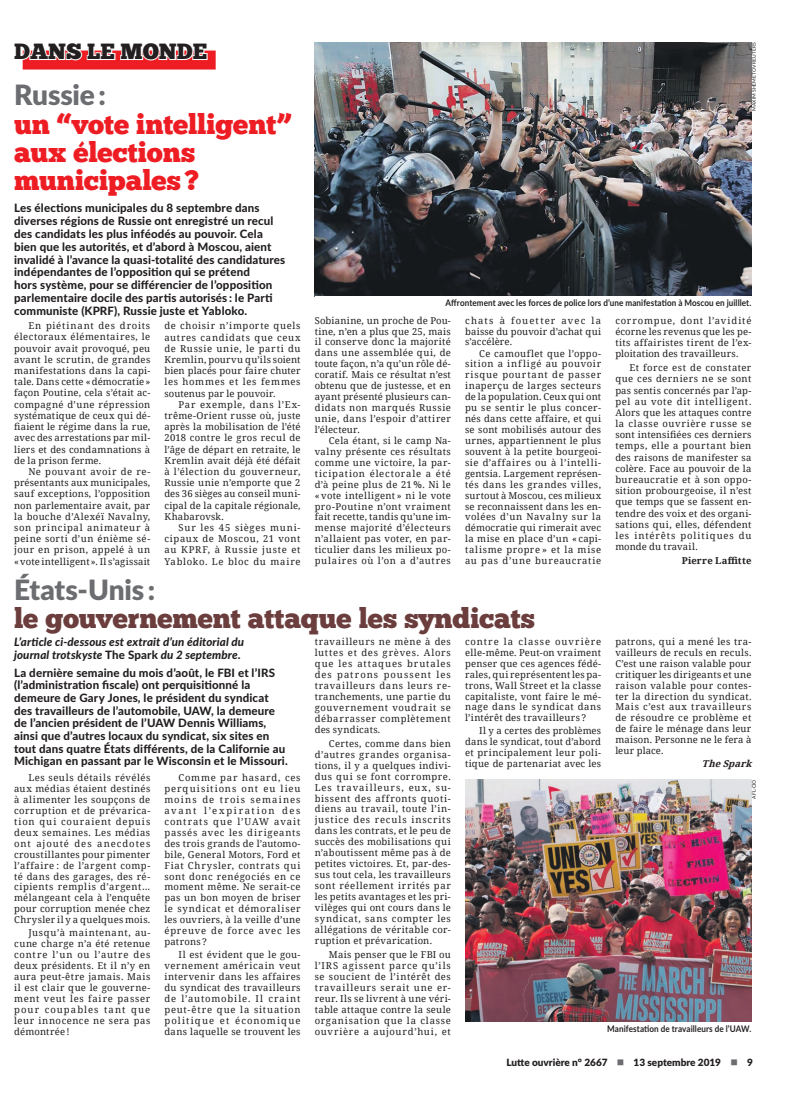
<style>
.page{position:relative;width:794px;height:1106px;background:#fff}
.page>*{position:absolute;margin:0;border:0;box-sizing:border-box;transform-origin:0 0}
.t1{font:28px/28.3px "Chunk Five";letter-spacing:-.005em;color:#ee1d23}
.t2{font:28px "Chunk Five";letter-spacing:-.005em;color:#6b3e3d}
.t3{font:900 28px "Lato";letter-spacing:-.005em;color:#6c6d70}
.t4{font:22px "Chunk Five";color:#231f20}
.t5{font:800 11.5px/12.9px "Lato";letter-spacing:.01em;color:#231f20}
.t6{font:italic 800 11.5px/12.6px "Lato";letter-spacing:.01em;color:#231f20}
.t7{font:900 10px "Lato";color:#231f20}
.t8{font:9.5px/10.9px "Noto Serif";letter-spacing:.04em;color:#231f20;text-align:justify}
.t9{font:700 9.5px "Noto Serif";letter-spacing:.02em;color:#231f20}
.t10{font:italic 700 9.5px "Noto Serif";color:#231f20}
.t11{font:700 9px "Lato";letter-spacing:.01em;color:#231f20;scale:.9 1}
.t12{font:5px "Lato";color:#231f20}
.s1{font-style:normal}
.s2{color:#6c6d70}
</style>
<div class="page">
<div style="left:23px;top:51px;width:193px;height:19px;background:#ee1d23"></div>
<svg style="left:22px;top:50px;width:187px;height:11px"></svg>
<img style="left:315px;top:43px;width:436px;height:253px">
<img style="left:465px;top:779px;width:286px;height:243px">
<h2 class="t4" style="left:14px;top:38px;width:194px">DANS LE MONDE</h2>
<h1 class="t3" style="left:14px;top:74px;width:93px">Russie :</h1>
<h1 class="t1" style="left:14px;top:110px;width:279px">un “vote intelligent” aux élections municipales ?</h1>
<p class="t5" style="left:14px;top:201px;width:273px">Les élections municipales du 8 septembre dans diverses régions de Russie ont enregistré un recul des candidats les plus inféodés au pouvoir. Cela bien que les autorités, et d’abord à Moscou, aient invalidé à l’avance la quasi-totalité des candidatures indépendantes de l’opposition qui se prétend<br>hors système, pour se différencier de l’opposition parlementaire docile des partis autorisés : le Parti communiste (KPRF), Russie juste et Yabloko.</p>
<p class="t8" style="left:14px;top:320px;width:138px;line-height:11.2px;text-indent:14px">En piétinant des droits électoraux élémentaires, le pouvoir avait provoqué, peu avant le scrutin, de grandes manifestations dans la capi&shy;tale. Dans cette «démocratie » façon Poutine, cela s’était ac&shy;compagné d’une répression systématique de ceux qui dé&shy;fiaient le régime dans la rue, avec des arrestations par mil&shy;liers et des condamnations à de la prison ferme.</p>
<p class="t8" style="left:14px;top:465px;width:138px;line-height:11.2px;text-indent:14px">Ne pouvant avoir de re&shy;présentants aux municipales, sauf exceptions, l’opposition non parlementaire avait, par la bouche d’Alexéï Navalny, son principal animateur à peine sorti d’un énième sé&shy;jour en prison, appelé à un « vote intelligent». Il s’agissait</p>
<p class="t8" style="left:164px;top:320px;width:138px;line-height:11.2px">de choisir n’importe quels autres candidats que ceux de Russie unie, le parti du Kremlin, pourvu qu’ils soient bien placés pour faire chuter les hommes et les femmes soutenus par le pouvoir.</p>
<p class="t8" style="left:164px;top:398px;width:138px;line-height:11.2px;text-indent:14px">Par exemple, dans l’Ex&shy;trême-Orient russe où, juste après la mobilisation de l’été 2018 contre le gros recul de l’âge de départ en retraite, le Kremlin avait déjà été défait à l’élection du gouverneur, Russie unie n’emporte que 2 des 36 sièges au conseil muni&shy;cipal de la capitale régionale, Khabarovsk.</p>
<p class="t8" style="left:164px;top:521px;width:138px;line-height:11.2px;text-indent:14px">Sur les 45 sièges muni&shy;cipaux de Moscou, 21 vont au KPRF, à Russie juste et Yabloko. Le bloc du maire</p>
<p class="t12" style="left:750px;top:111px;width:70px;rotate:-90deg">MAXIM SHEMETOV REUTERS</p>
<p class="t11" style="left:445px;top:296px;width:341px">Affrontement avec les forces de police lors d’une manifestation à Moscou en juilllet.</p>
<p class="t8" style="left:315px;top:314px;width:138px">Sobianine, un proche de Pou&shy;tine, n’en a plus que 25, mais il conserve donc la majorité dans une assemblée qui, de toute façon, n’a qu’un rôle dé&shy;coratif. Mais ce résultat n’est obtenu que de justesse, et en ayant présenté plusieurs can&shy;didats non marqués Russie unie, dans l’espoir d’attirer l’électeur.</p>
<p class="t8" style="left:315px;top:435px;width:138px;text-indent:14px">Cela étant, si le camp Na&shy;valny présente ces résultats comme une victoire, la par&shy;ticipation électorale a été d’à peine plus de 21 %. Ni le « vote intelligent » ni le vote pro-Poutine n’ont vraiment fait recette, tandis qu’une im&shy;mense majorité d’électeurs n’allaient pas voter, en par&shy;ticulier dans les milieux po&shy;pulaires où l’on a d’autres</p>
<p class="t8" style="left:465px;top:314px;width:138px">chats à fouetter avec la baisse du pouvoir d’achat qui s’accélère.</p>
<p class="t8" style="left:465px;top:347px;width:138px;text-indent:14px">Ce camouflet que l’oppo&shy;sition a infligé au pouvoir risque pourtant de passer inaperçu de larges secteurs de la population. Ceux qui ont pu se sentir le plus concer&shy;nés dans cette affaire, et qui se sont mobilisés autour des urnes, appartiennent le plus souvent à la petite bourgeoi&shy;sie d’affaires ou à l’intelli&shy;gentsia. Largement représen&shy;tés dans les grandes villes, surtout à Moscou, ces milieux se reconnaissent dans les en&shy;volées d’un Navalny sur la démocratie qui rimerait avec la mise en place d’un « capi&shy;talisme propre » et la mise au pas d’une bureaucratie</p>
<p class="t8" style="left:615px;top:314px;width:138px;line-height:11.2px">corrompue, dont l’avidité écorne les revenus que les pe&shy;tits affairistes tirent de l’ex&shy;ploitation des travailleurs.</p>
<p class="t8" style="left:615px;top:362px;width:138px;line-height:11.2px;text-indent:14px">Et force est de constater que ces derniers ne se sont pas sentis concernés par l’ap&shy;pel au vote dit intelligent.<br>Alors que les attaques contre la classe ouvrière russe se sont intensifiées ces derniers temps, elle a pourtant bien des raisons de manifester sa colère. Face au pouvoir de la bureaucratie et à son oppo&shy;sition probourgeoise, il n’est que temps que se fassent en&shy;tendre des voix et des organi&shy;sations qui, elles, défendent les intérêts politiques du monde du travail.</p>
<p class="t9" style="left:681px;top:554px;width:71px">Pierre Laffitte</p>
<h1 class="t3" style="left:14px;top:569px;width:143px">États-Unis :</h1>
<h1 class="t2" style="left:14px;top:601px;width:522px">le gouvernement attaque les syndicats</h1>
<p class="t6" style="left:14px;top:635px;width:231px">L’article ci-dessous est extrait d’un éditorial du journal trotskyste <span class="s1">The Spark</span> du 2 septembre.</p>
<p class="t5" style="left:14px;top:665px;width:275px">La dernière semaine du mois d’août, le FBI et l’IRS (l’administration fiscale) ont perquisitionné la demeure de Gary Jones, le président du syndicat des travailleurs de l’automobile, UAW, la demeure de l’ancien président de l’UAW Dennis Williams, ainsi que d’autres locaux du syndicat, six sites en tout dans quatre États différents, de la Californie au Michigan en passant par le Wisconsin et le Missouri.</p>
<p class="t8" style="left:14px;top:772px;width:138px;text-indent:14px">Les seuls détails révélés aux médias étaient destinés à alimenter les soupçons de corruption et de prévarica&shy;tion qui couraient depuis deux semaines. Les médias ont ajouté des anecdotes croustillantes pour pimenter l’affaire : de l’argent comp&shy;té dans des garages, des ré&shy;cipients remplis d’argent… mélangeant cela à l’enquête pour corruption menée chez Chrysler il y a quelques mois.</p>
<p class="t8" style="left:14px;top:927px;width:138px;text-indent:14px">Jusqu’à maintenant, au&shy;cune charge n’a été retenue contre l’un ou l’autre des deux présidents. Et il n’y en aura peut-être jamais. Mais il est clair que le gouverne&shy;ment veut les faire passer pour coupables tant que leur innocence ne sera pas démontrée !</p>
<p class="t8" style="left:164px;top:772px;width:138px;text-indent:14px">Comme par hasard, ces perquisitions ont eu lieu moins de trois semaines avant l’expiration des contrats que l’UAW avait passés avec les dirigeants des trois grands de l’automo&shy;bile, General Motors, Ford et Fiat Chrysler, contrats qui sont donc renégociés en ce moment même. Ne serait-ce pas un bon moyen de briser le syndicat et démoraliser les ouvriers, à la veille d’une épreuve de force avec les patrons ?</p>
<p class="t8" style="left:164px;top:949px;width:138px;text-indent:14px">Il est évident que le gou&shy;vernement américain veut intervenir dans les affaires du syndicat des travailleurs de l’automobile. Il craint peut-être que la situation politique et économique dans laquelle se trouvent les</p>
<p class="t8" style="left:315px;top:635px;width:138px">travailleurs ne mène à des luttes et des grèves. Alors que les attaques brutales des patrons poussent les travailleurs dans leurs re&shy;tranchements, une partie du gouvernement voudrait se débarrasser complètement des syndicats.</p>
<p class="t8" style="left:315px;top:737px;width:138px;text-indent:14px">Certes, comme dans bien d’autres grandes organisa&shy;tions, il y a quelques indivi&shy;dus qui se font corrompre.<br>Les travailleurs, eux, su&shy;bissent des affronts quoti&shy;diens au travail, toute l’in&shy;justice des reculs inscrits dans les contrats, et le peu de succès des mobilisations qui n’aboutissent même pas à de petites victoires. Et, par-des&shy;sus tout cela, les travailleurs sont réellement irrités par les petits avantages et les pri&shy;vilèges qui ont cours dans le syndicat, sans compter les allégations de véritable cor&shy;ruption et prévarication.</p>
<p class="t8" style="left:315px;top:948px;width:138px;text-indent:14px">Mais penser que le FBI ou l’IRS agissent parce qu’ils se soucient de l’intérêt des travailleurs serait une er&shy;reur. Ils se livrent à une véri&shy;table attaque contre la seule organisation que la classe ouvrière a aujourd’hui, et</p>
<p class="t8" style="left:465px;top:635px;width:138px">contre la classe ouvrière elle-même. Peut-on vraiment penser que ces agences fédé&shy;rales, qui représentent les pa&shy;trons, Wall Street et la classe capitaliste, vont faire le mé&shy;nage dans le syndicat dans l’intérêt des travailleurs ?</p>
<p class="t8" style="left:465px;top:725px;width:138px;text-indent:14px">Il y a certes des problèmes dans le syndicat, tout d’abord et principalement leur poli&shy;tique de partenariat avec les</p>
<p class="t8" style="left:615px;top:635px;width:138px">patrons, qui a mené les tra&shy;vailleurs de reculs en reculs.<br>C’est une raison valable pour critiquer les dirigeants et une raison valable pour contes&shy;ter la direction du syndicat.<br>Mais c’est aux travailleurs de résoudre ce problème et de faire le ménage dans leur maison. Personne ne le fera à leur place.</p>
<p class="t10" style="left:702px;top:757px;width:55px">TheSpark</p>
<p class="t12" style="left:750px;top:798px;width:21px;rotate:-90deg">AFL-CIO</p>
<p class="t11" style="left:607px;top:1022px;width:162px">Manifestation de travailleurs de l’UAW.</p>
<p class="t7" style="left:506px;top:1055px;width:248px">Lutte ouvrière n° 2667 <span class="s2">■</span> 13 septembre 2019 <span class="s2">■</span> 9</p>
</div>
